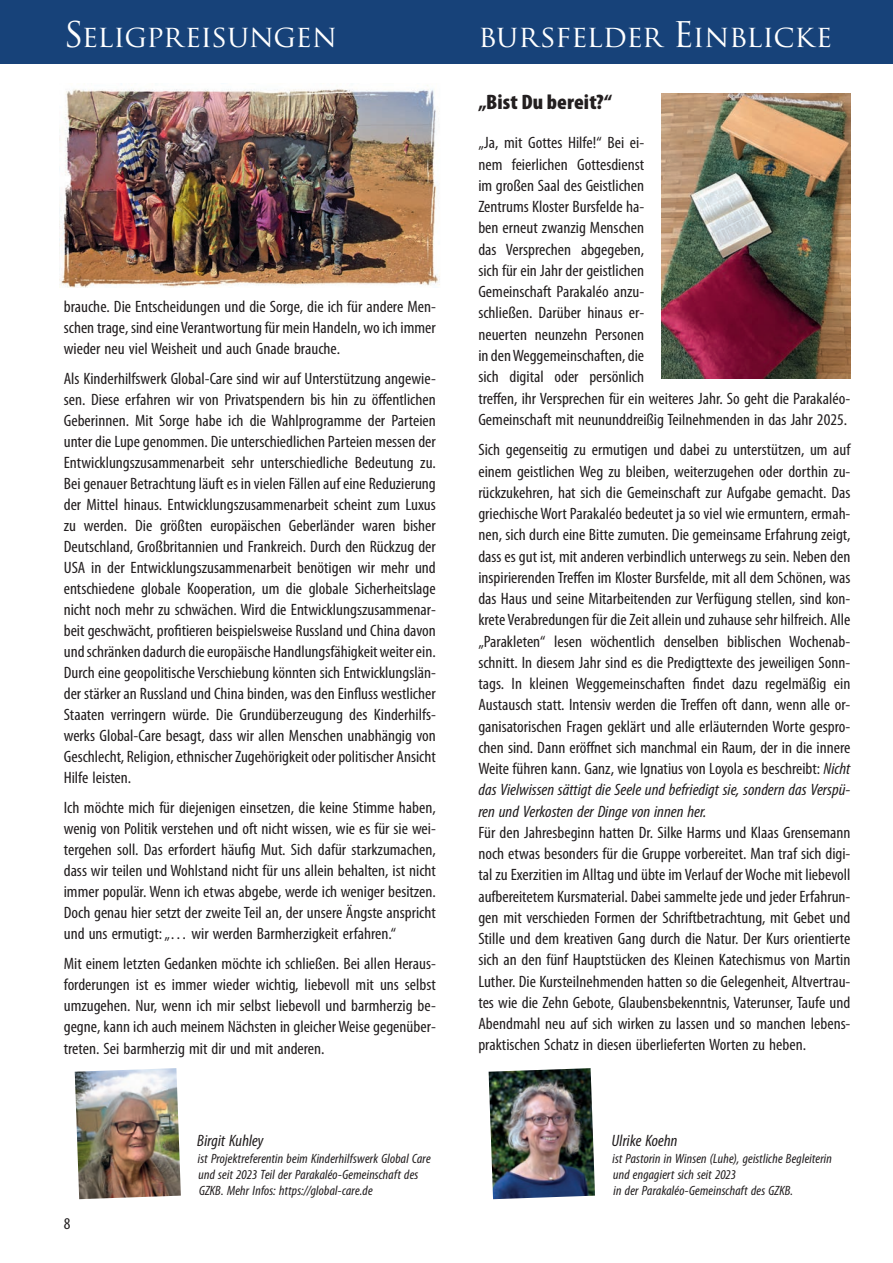
<style>
.page{position:relative;width:893px;height:1263px;background:#fff}
.page>*{position:absolute;margin:0;border:0;box-sizing:border-box;transform-origin:0 0}
.t1{font:30px "Trajan Pro";letter-spacing:-.015em;color:#fff}
.Head{font:900 condensed 21px "Myriad Pro";letter-spacing:.005em;color:#231f20;scale:1.05 1}
.Text_Brief{font:condensed 16.5px/21.3px "Myriad Pro";color:#231f20;text-align:justify;scale:1.05 1}
.Text_Brief-2{font:italic condensed 16.5px "Myriad Pro";letter-spacing:-.005em;color:#231f20;scale:1.05 1}
.Text_Brief-3{font:italic condensed 13.5px/16.2px "Myriad Pro";color:#231f20;scale:1.05 1}
.s1{font-size:34.5px}
.s2{font-style:italic}
</style>
<div class="page">
<div style="left:0;top:0;width:893px;height:64px;background:#174279"></div>
<img style="left:661px;top:94px;width:189px;height:284px">
<img style="left:489px;top:1068px;width:106px;height:131px">
<img style="left:75px;top:1068px;width:106px;height:131px">
<img style="left:60px;top:85px;width:380px;height:202px">
<p class="t1" style="left:64px;top:17px;width:274px"><span class="s1">S</span>eligpreisungen</p>
<p class="Text_Brief" style="left:64px;top:296px;width:356px">brauche. Die Entscheidungen und die Sorge, die ich für andere Men&shy;schen trage, sind eine Verantwortung für mein Handeln, wo ich immer wieder neu viel Weisheit und auch Gnade brauche.</p>
<p class="Text_Brief" style="left:64px;top:368px;width:356px">Als Kinderhilfswerk Global-Care sind wir auf Unterstützung angewie&shy;sen. Diese erfahren wir von Privatspendern bis hin zu öffentlichen Geberinnen. Mit Sorge habe ich die Wahlprogramme der Parteien unter die Lupe genommen. Die unterschiedlichen Parteien messen der Entwicklungszusammenarbeit sehr unterschiedliche Bedeutung zu.<br>Bei genauer Betrachtung läuft es in vielen Fällen auf eine Reduzierung der Mittel hinaus. Entwicklungszusammenarbeit scheint zum Luxus zu werden. Die größten europäischen Geberländer waren bisher Deutschland, Großbritannien und Frankreich. Durch den Rückzug der USA in der Entwicklungszusammenarbeit benötigen wir mehr und entschiedene globale Kooperation, um die globale Sicherheitslage nicht noch mehr zu schwächen. Wird die Entwicklungszusammenar&shy;beit geschwächt, profitieren beispielsweise Russland und China davon und schränken dadurch die europäische Handlungsfähigkeit weiter ein.<br>Durch eine geopolitische Verschiebung könnten sich Entwicklungslän&shy;der stärker an Russland und China binden, was den Einfluss westlicher Staaten verringern würde. Die Grundüberzeugung des Kinderhilfs&shy;werks Global-Care besagt, dass wir allen Menschen unabhängig von Geschlecht, Religion, ethnischer Zugehörigkeit oder politischer Ansicht Hilfe leisten.</p>
<p class="Text_Brief" style="left:64px;top:797px;width:356px">Ich möchte mich für diejenigen einsetzen, die keine Stimme haben, wenig von Politik verstehen und oft nicht wissen, wie es für sie wei&shy;tergehen soll. Das erfordert häufig Mut. Sich dafür starkzumachen, dass wir teilen und Wohlstand nicht für uns allein behalten, ist nicht immer populär. Wenn ich etwas abgebe, werde ich weniger besitzen.<br>Doch genau hier setzt der zweite Teil an, der unsere Ängste anspricht und uns ermutigt: „… wir werden Barmherzigkeit erfahren.“</p>
<p class="Text_Brief" style="left:64px;top:953px;width:356px">Mit einem letzten Gedanken möchte ich schließen. Bei allen Heraus&shy;forderungen ist es immer wieder wichtig, liebevoll mit uns selbst umzugehen. Nur, wenn ich mir selbst liebevoll und barmherzig be&shy;gegne, kann ich auch meinem Nächsten in gleicher Weise gegenüber&shy;treten. Sei barmherzig mit dir und mit anderen.</p>
<p class="Text_Brief" style="left:64px;top:1212px;width:8px">8</p>
<p class="Text_Brief-2" style="left:197px;top:1131px;width:65px">Birgit Kuhley</p>
<p class="Text_Brief-3" style="left:198px;top:1150px;width:224px">ist Projektreferentin beim Kinderhilfswerk Global Care und seit 2023 Teil der Parakaléo-Gemeinschaft des<br>GZKB. Mehr Infos: https://global-care.de</p>
<p class="t1" style="left:478px;top:17px;width:356px">bursfelder <span class="s1">E</span>inblicke</p>
<p class="Head" style="left:478px;top:89px;width:129px">„Bist Du bereit?“</p>
<p class="Text_Brief" style="left:478px;top:132px;width:356px;text-align:left">„Ja, mit Gottes Hilfe!“ Bei ei-<br>nem feierlichen Gottesdienst<br>im großen Saal des Geistlichen<br>Zentrums Kloster Bursfelde ha-<br>ben erneut zwanzig Menschen<br>das Versprechen abgegeben,<br>sich für ein Jahr der geistlichen<br>Gemeinschaft Parakaléo anzu-<br>schließen. Darüber hinaus er-<br>neuerten neunzehn Personen<br>in den Weggemeinschaften, die<br>sich digital oder persönlich<br>treffen, ihr Versprechen für ein weiteres Jahr. So geht die Parakaléo-Gemeinschaft mit neununddreißig Teilnehmenden in das Jahr 2025.</p>
<p class="Text_Brief" style="left:478px;top:439px;width:356px">Sich gegenseitig zu ermutigen und dabei zu unterstützen, um auf einem geistlichen Weg zu bleiben, weiterzugehen oder dorthin zu&shy;rückzukehren, hat sich die Gemeinschaft zur Aufgabe gemacht. Das griechische Wort Parakaléo bedeutet ja so viel wie ermuntern, ermah&shy;nen, sich durch eine Bitte zumuten. Die gemeinsame Erfahrung zeigt, dass es gut ist, mit anderen verbindlich unterwegs zu sein. Neben den inspirierenden Treffen im Kloster Bursfelde, mit all dem Schönen, was das Haus und seine Mitarbeitenden zur Verfügung stellen, sind kon&shy;krete Verabredungen für die Zeit allein und zuhause sehr hilfreich. Alle „Parakleten“ lesen wöchentlich denselben biblischen Wochenab&shy;schnitt. In diesem Jahr sind es die Predigttexte des jeweiligen Sonn&shy;tags. In kleinen Weggemeinschaften findet dazu regelmäßig ein Austausch statt. Intensiv werden die Treffen oft dann, wenn alle or&shy;ganisatorischen Fragen geklärt und alle erläuternden Worte gespro&shy;chen sind. Dann eröffnet sich manchmal ein Raum, der in die innere Weite führen kann. Ganz, wie Ignatius von Loyola es beschreibt: <span class="s2">Nicht das Vielwissen sättigt die Seele und befriedigt sie, sondern das Verspü&shy;ren und Verkosten der Dinge von innen her.</span></p>
<p class="Text_Brief" style="left:478px;top:821px;width:356px">Für den Jahresbeginn hatten Dr. Silke Harms und Klaas Grensemann noch etwas besonders für die Gruppe vorbereitet. Man traf sich digi&shy;tal zu Exerzitien im Alltag und übte im Verlauf der Woche mit liebevoll aufbereitetem Kursmaterial. Dabei sammelte jede und jeder Erfahrun&shy;gen mit verschieden Formen der Schriftbetrachtung, mit Gebet und Stille und dem kreativen Gang durch die Natur. Der Kurs orientierte sich an den fünf Hauptstücken des Kleinen Katechismus von Martin Luther. Die Kursteilnehmenden hatten so die Gelegenheit, Altvertrau&shy;tes wie die Zehn Gebote, Glaubensbekenntnis, Vaterunser, Taufe und Abendmahl neu auf sich wirken zu lassen und so manchen lebens&shy;praktischen Schatz in diesen überlieferten Worten zu heben.</p>
<p class="Text_Brief-2" style="left:612px;top:1131px;width:65px">Ulrike Koehn</p>
<p class="Text_Brief-3" style="left:612px;top:1150px;width:211px">ist Pastorin in Winsen (Luhe), geistliche Begleiterin und engagiert sich seit 2023</p>
<p class="Text_Brief-3" style="left:614px;top:1182px;width:173px">in der Parakaléo-Gemeinschaft des GZKB.</p>
</div>
